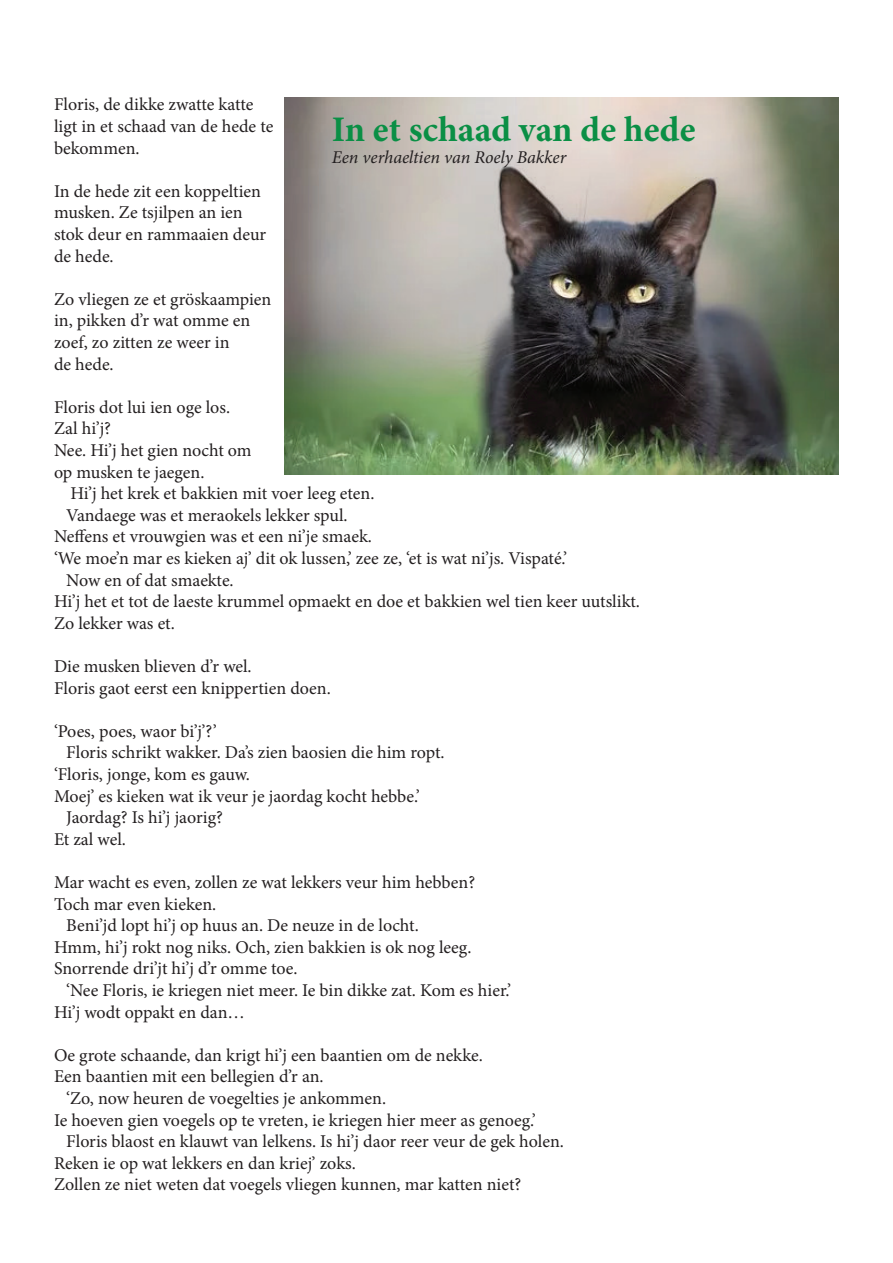
<style>
.page{position:relative;width:893px;height:1263px;background:#fff}
.page>*{position:absolute;margin:0;border:0;box-sizing:border-box;transform-origin:0 0}
.t1{font:700 36px "Minion Pro";color:#0a8f45}
.t2{font:18px/21.6px "Minion Pro";color:#231f20}
.t3{font:italic 18px "Minion Pro";letter-spacing:-.005em;color:#231f20}
</style>
<div class="page">
<img style="left:285px;top:98px;width:554px;height:376px">
<p class="t2" style="left:54px;top:94px;width:221px">Floris, de dikke zwatte katte ligt in et schaad van de hede te bekommen.</p>
<p class="t2" style="left:54px;top:180px;width:214px">In de hede zit een koppeltien musken. Ze tsjilpen an ien stok deur en rammaaien deur de hede.</p>
<p class="t2" style="left:54px;top:288px;width:219px">Zo vliegen ze et gröskaampien in, pikken d’r wat omme en zoef, zo zitten ze weer in<br>de hede.</p>
<p class="t2" style="left:54px;top:396px;width:199px">Floris dot lui ien oge los.<br>Zal hi’j?<br>Nee. Hi’j het gien nocht om op musken te jaegen.</p>
<p class="t2" style="left:70px;top:483px;width:306px">Hi’j het krek et bakkien mit voer leeg eten.</p>
<p class="t2" style="left:66px;top:504px;width:283px">Vandaege was et meraokels lekker spul.</p>
<p class="t2" style="left:54px;top:526px;width:320px">Neffens et vrouwgien was et een ni’je smaek.</p>
<p class="t2" style="left:54px;top:547px;width:515px">‘We moe’n mar es kieken aj’ dit ok lussen,’ zee ze, ‘et is wat ni’js. Vispaté.’</p>
<p class="t2" style="left:66px;top:569px;width:169px">Now en of dat smaekte.</p>
<p class="t2" style="left:54px;top:591px;width:587px">Hi’j het et tot de laeste krummel opmaekt en doe et bakkien wel tien keer uutslikt.</p>
<p class="t2" style="left:54px;top:612px;width:122px">Zo lekker was et.</p>
<p class="t2" style="left:54px;top:655px;width:278px">Die musken blieven d’r wel.<br>Floris gaot eerst een knippertien doen.</p>
<p class="t2" style="left:54px;top:720px;width:164px">‘Poes, poes, waor bi’j’?’</p>
<p class="t2" style="left:66px;top:742px;width:380px">Floris schrikt wakker. Da’s zien baosien die him ropt.</p>
<p class="t2" style="left:54px;top:763px;width:197px">‘Floris, jonge, kom es gauw.</p>
<p class="t2" style="left:54px;top:785px;width:367px">Moej’ es kieken wat ik veur je jaordag kocht hebbe.’</p>
<p class="t2" style="left:66px;top:807px;width:158px">Jaordag? Is hi’j jaorig?</p>
<p class="t2" style="left:54px;top:828px;width:73px">Et zal wel.</p>
<p class="t2" style="left:54px;top:871px;width:423px">Mar wacht es even, zollen ze wat lekkers veur him hebben?</p>
<p class="t2" style="left:54px;top:893px;width:164px">Toch mar even kieken.</p>
<p class="t2" style="left:66px;top:915px;width:354px">Beni’jd lopt hi’j op huus an. De neuze in de locht.</p>
<p class="t2" style="left:54px;top:936px;width:419px">Hmm, hi’j rokt nog niks. Och, zien bakkien is ok nog leeg.</p>
<p class="t2" style="left:54px;top:958px;width:245px">Snorrende dri’jt hi’j d’r omme toe.</p>
<p class="t2" style="left:66px;top:979px;width:446px">‘Nee Floris, ie kriegen niet meer. Ie bin dikke zat. Kom es hier.’</p>
<p class="t2" style="left:54px;top:1001px;width:192px">Hi’j wodt oppakt en dan…</p>
<p class="t2" style="left:54px;top:1044px;width:430px">Oe grote schaande, dan krigt hi’j een baantien om de nekke.</p>
<p class="t2" style="left:54px;top:1066px;width:271px">Een baantien mit een bellegien d’r an.</p>
<p class="t2" style="left:66px;top:1087px;width:321px">‘Zo, now heuren de voegelties je ankommen.</p>
<p class="t2" style="left:54px;top:1109px;width:483px">Ie hoeven gien voegels op te vreten, ie kriegen hier meer as genoeg.’</p>
<p class="t2" style="left:66px;top:1131px;width:499px">Floris blaost en klauwt van lelkens. Is hi’j daor reer veur de gek holen.</p>
<p class="t2" style="left:54px;top:1152px;width:303px">Reken ie op wat lekkers en dan kriej’ zoks.</p>
<p class="t2" style="left:54px;top:1174px;width:469px">Zollen ze niet weten dat voegels vliegen kunnen, mar katten niet?</p>
<h1 class="t1" style="left:332px;top:104px;width:365px">In et schaad van de hede</h1>
<p class="t3" style="left:332px;top:145px;width:236px">Een verhaeltien van Roely Bakker</p>
</div>
